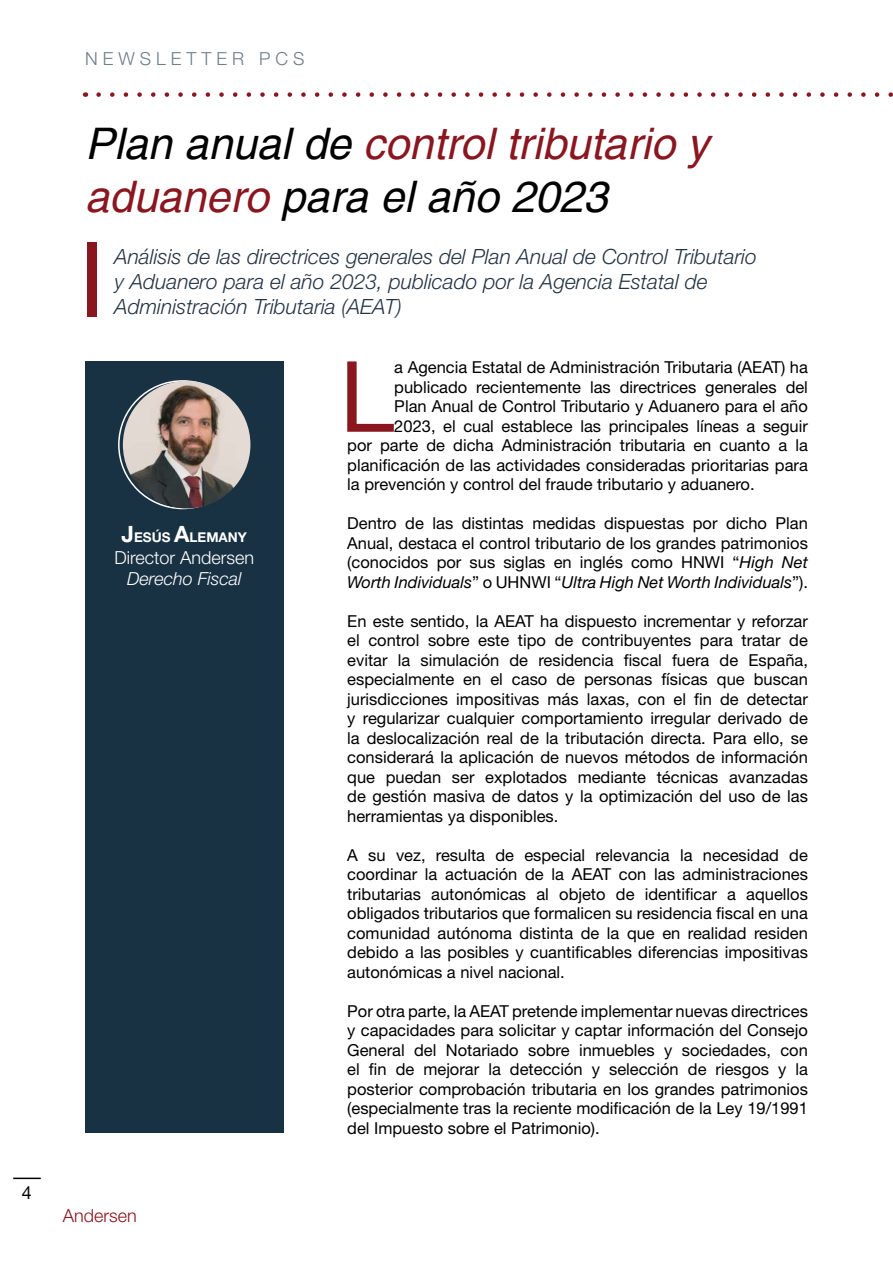
<style>
.page{position:relative;width:893px;height:1263px;background:#fff}
.page>*{position:absolute;margin:0;border:0;box-sizing:border-box;transform-origin:0 0}
.t1{font:98.4px "Helvetica Neue LT Pro";color:#8a1620}
.t2{font:italic 43.5px/52.2px "Helvetica";color:#8a1620}
.t3{font:italic 300 21px/25.2px "Helvetica Neue LT Pro";color:#243444}
.t4{font:300 18px "Helvetica Neue LT Pro";color:#fff}
.t5{font:300 18px "Helvetica Neue LT Pro";color:#6d7e89}
.t6{font:italic 300 18px "Helvetica Neue LT Pro";color:#fff}
.t7{font:300 18px "Helvetica Neue LT Pro";color:#8a1620}
.t8{font:18px "Helvetica Neue LT Pro";color:#000}
.t9{font:16.5px/19.5px "Helvetica Neue LT Pro";color:#000;text-align:justify}
.t10{font:700 13.5px "Helvetica Neue LT Pro";color:#fff}
.s1{color:#000}
.s2{font-size:22.5px}
.s3{font-style:italic}
</style>
<div class="page">
<hr style="left:13px;top:1177px;width:28px;height:2px;background:#000">
<div style="left:85px;top:361px;width:198px;height:772px;background:#193243"></div>
<img style="left:123px;top:381px;width:127px;height:127px;border-radius:64px">
<svg style="left:99px;top:92px;width:794px;height:5px"></svg>
<div style="left:88px;top:242px;width:9px;height:75px;background:#8a1620"></div>
<p class="t8" style="left:22px;top:1182px;width:12px">4</p>
<p class="t5" style="left:85px;top:48px;width:221px">N E W S L E T T E R P C S</p>
<h2 class="t2" style="left:85px;top:120px;width:625px"><span class="s1">Plan anual de</span> control tributario y aduanero <span class="s1">para el año 2023</span></h2>
<p class="t3" style="left:114px;top:243px;width:644px">Análisis de las directrices generales del Plan Anual de Control Tributario y Aduanero para el año 2023, publicado por la Agencia Estatal de<br>Administración Tributaria (AEAT)</p>
<p class="t10" style="left:122px;top:529px;width:127px"><span class="s2">J</span>ESÚS <span class="s2">A</span>LEMANY</p>
<p class="t4" style="left:114px;top:546px;width:141px">Director Andersen</p>
<p class="t6" style="left:127px;top:568px;width:116px">Derecho Fiscal</p>
<p class="t7" style="left:63px;top:1205px;width:76px">Andersen</p>
<h1 class="t1" style="left:340px;top:336px;width:56px">L</h1>
<p class="t9" style="left:394px;top:357px;width:415px">a Agencia Estatal de Administración Tributaria (AEAT) ha</p>
<p class="t9" style="left:394px;top:377px;width:415px">publicado recientemente las directrices generales del</p>
<p class="t9" style="left:394px;top:396px;width:415px">Plan Anual de Control Tributario y Aduanero para el año</p>
<p class="t9" style="left:394px;top:416px;width:415px">2023, el cual establece las principales líneas a seguir</p>
<p class="t9" style="left:347px;top:435px;width:462px">por parte de dicha Administración tributaria en cuanto a la</p>
<p class="t9" style="left:347px;top:455px;width:462px">planificación de las actividades consideradas prioritarias para</p>
<p class="t9" style="left:347px;top:474px;width:409px">la prevención y control del fraude tributario y aduanero.</p>
<p class="t9" style="left:347px;top:513px;width:462px">Dentro de las distintas medidas dispuestas por dicho Plan Anual, destaca el control tributario de los grandes patrimonios (conocidos por sus siglas en inglés como HNWI “<span class="s3">High Net Worth Individuals</span>” o UHNWI “<span class="s3">Ultra High Net Worth Individuals</span>”).</p>
<p class="t9" style="left:347px;top:611px;width:462px">En este sentido, la AEAT ha dispuesto incrementar y reforzar el control sobre este tipo de contribuyentes para tratar de evitar la simulación de residencia fiscal fuera de España, especialmente en el caso de personas físicas que buscan jurisdicciones impositivas más laxas, con el fin de detectar y regularizar cualquier comportamiento irregular derivado de la deslocalización real de la tributación directa. Para ello, se considerará la aplicación de nuevos métodos de información que puedan ser explotados mediante técnicas avanzadas de gestión masiva de datos y la optimización del uso de las herramientas ya disponibles.</p>
<p class="t9" style="left:347px;top:845px;width:462px">A su vez, resulta de especial relevancia la necesidad de coordinar la actuación de la AEAT con las administraciones tributarias autonómicas al objeto de identificar a aquellos obligados tributarios que formalicen su residencia fiscal en una comunidad autónoma distinta de la que en realidad residen debido a las posibles y cuantificables diferencias impositivas autonómicas a nivel nacional.</p>
<p class="t9" style="left:347px;top:1001px;width:462px">Por otra parte, la AEAT pretende implementar nuevas directrices y capacidades para solicitar y captar información del Consejo General del Notariado sobre inmuebles y sociedades, con el fin de mejorar la detección y selección de riesgos y la posterior comprobación tributaria en los grandes patrimonios (especialmente tras la reciente modificación de la Ley 19/1991 del Impuesto sobre el Patrimonio).</p>
</div>
